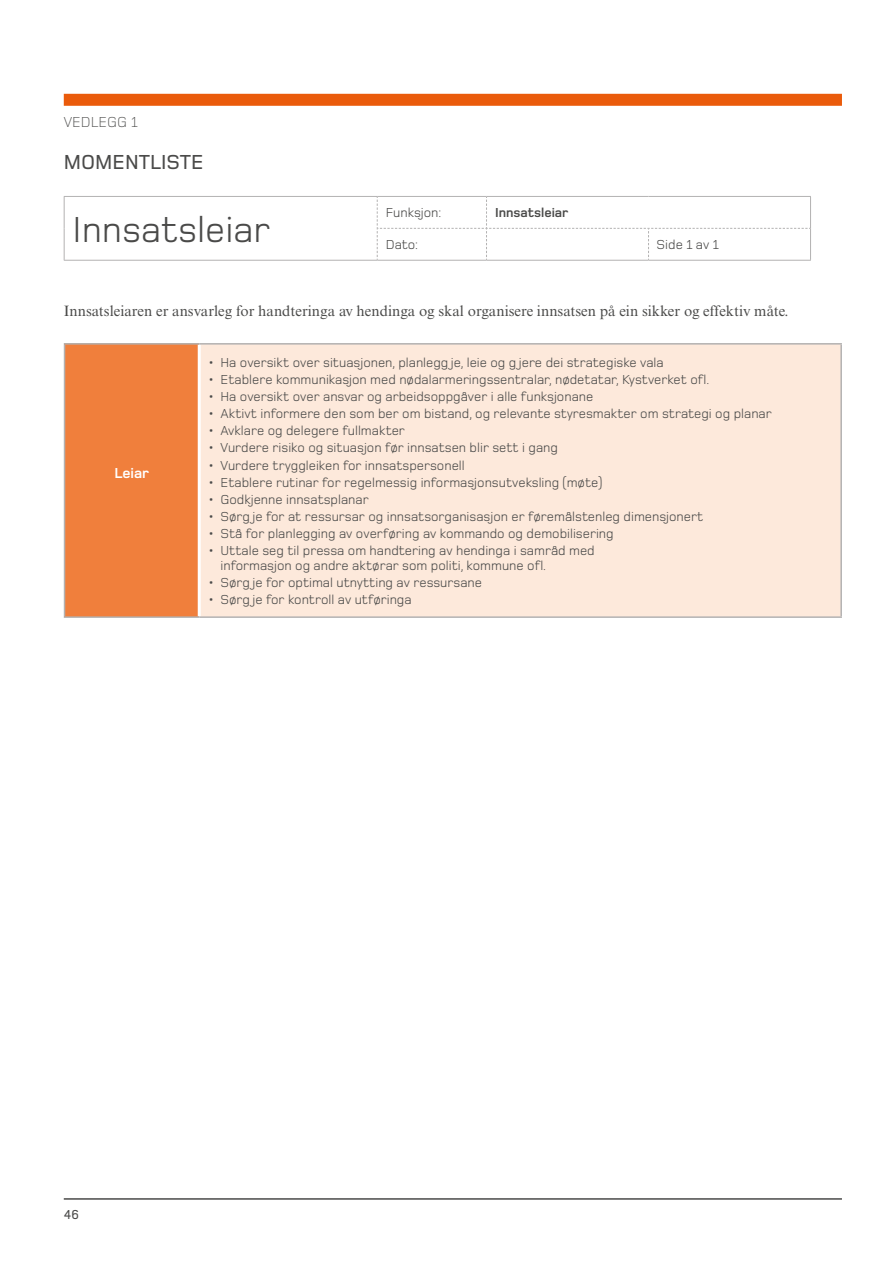
<style>
.page{position:relative;width:893px;height:1263px;background:#fff}
.page>*{position:absolute;margin:0;border:0;box-sizing:border-box;transform-origin:0 0}
.t1{font:37.5px "Foundry Monoline";color:#4a4a49}
.t2{font:500 21px "Foundry Monoline";color:#4a4a49}
.t3{font:15px "Times New Roman MT Std";color:#4a4a49}
.t4{font:300 15px "Foundry Monoline";color:#4a4a49}
.t5{font:700 15px "Foundry Monoline";color:#fff}
.t6{font:13.5px/15px "Foundry Monoline";color:#4a4a49}
.t7{font:700 13.5px "Foundry Monoline";color:#4a4a49}
.t8{font:500 13.5px "Foundry Monoline";color:#4a4a49}
</style>
<div class="page">
<hr style="left:64px;top:1198px;width:778px;height:2px;background:#4a4a49">
<div style="left:64px;top:94px;width:778px;height:12px;background:#ea5b0b"></div>
<hr style="left:64px;top:196px;width:313px;height:1px;background:#b3b2b2">
<hr style="left:64px;top:197px;width:1px;height:31px;background:#b3b2b2">
<hr style="left:64px;top:228px;width:1px;height:32px;background:#b3b2b2">
<hr style="left:64px;top:260px;width:313px;height:1px;background:#b3b2b2">
<hr style="left:377px;top:196px;width:109px;height:1px;background:#b3b2b2">
<hr style="left:486px;top:196px;width:162px;height:1px;background:#b3b2b2">
<hr style="left:648px;top:196px;width:163px;height:1px;background:#b3b2b2">
<hr style="left:810px;top:197px;width:1px;height:31px;background:#b3b2b2">
<hr style="left:810px;top:228px;width:1px;height:32px;background:#b3b2b2">
<hr style="left:377px;top:260px;width:109px;height:1px;background:#b3b2b2">
<hr style="left:486px;top:260px;width:162px;height:1px;background:#b3b2b2">
<hr style="left:648px;top:260px;width:163px;height:1px;background:#b3b2b2">
<svg style="left:377px;top:197px;width:433px;height:63px"></svg>
<div style="left:65px;top:344px;width:134px;height:273px;background:#f07f3c"></div>
<div style="left:199px;top:344px;width:642px;height:273px;background:#fde9db"></div>
<hr style="left:198px;top:345px;width:3px;height:271px;background:#fff">
<hr style="left:64px;top:343px;width:135px;height:2px;background:#b3b2b2">
<hr style="left:64px;top:345px;width:1px;height:271px;background:#b3b2b2">
<hr style="left:199px;top:343px;width:643px;height:2px;background:#b3b2b2">
<hr style="left:840px;top:345px;width:2px;height:271px;background:#b3b2b2">
<hr style="left:64px;top:616px;width:135px;height:2px;background:#b3b2b2">
<hr style="left:199px;top:616px;width:643px;height:2px;background:#b3b2b2">
<p class="t4" style="left:64px;top:114px;width:75px">Vedlegg 1</p>
<h2 class="t2" style="left:64px;top:151px;width:31px">MOMENTLISTE</h2>
<h1 class="t1" style="left:73px;top:210px;width:199px">Innsatsleiar</h1>
<p class="t6" style="left:386px;top:205px;width:57px">Funksjon:</p>
<p class="t7" style="left:495px;top:206px;width:75px">Innsatsleiar</p>
<p class="t6" style="left:386px;top:237px;width:34px">Dato:</p>
<p class="t6" style="left:657px;top:237px;width:64px">Side 1 av 1</p>
<p class="t3" style="left:64px;top:302px;width:726px">Innsatsleiaren er ansvarleg for handteringa av hendinga og skal organisere innsatsen på ein sikker og effektiv måte.</p>
<p class="t5" style="left:114px;top:465px;width:36px">Leiar</p>
<p class="t6" style="left:208px;top:355px;width:457px">• Ha oversikt over situasjonen, planlegg je, leie og g jere dei strategiske vala</p>
<p class="t6" style="left:208px;top:372px;width:503px">• Etablere kommunikasjon med nødalarmeringssentralar, nødetatar, Kystverket ofl.</p>
<p class="t6" style="left:208px;top:389px;width:387px">• Ha oversikt over ansvar og arbeidsoppgåver i alle funksjonane</p>
<p class="t6" style="left:208px;top:406px;width:565px">• Aktivt informere den som ber om bistand, og relevante styresmakter om strategi og planar</p>
<p class="t6" style="left:208px;top:423px;width:199px">• Avklare og delegere fullmakter</p>
<p class="t6" style="left:208px;top:440px;width:352px">• Vurdere risiko og situasjon før innsatsen blir sett i gang</p>
<p class="t6" style="left:208px;top:457px;width:259px">• Vurdere tryggleiken for innsatspersonell</p>
<p class="t6" style="left:208px;top:475px;width:396px">• Etablere rutinar for regelmessig informasjonsutveksling (møte)</p>
<p class="t6" style="left:208px;top:492px;width:162px">• Godkjenne innsatsplanar</p>
<p class="t6" style="left:208px;top:509px;width:497px">• Sørg je for at ressursar og innsatsorganisasjon er føremålstenleg dimensjonert</p>
<p class="t6" style="left:208px;top:526px;width:407px">• Stå for planlegging av overføring av kommando og demobilisering</p>
<p class="t6" style="left:220px;top:543px;width:376px;text-indent:-13px">• Uttale seg til pressa om handtering av hendinga i samråd med informasjon og andre aktørar som politi, kommune ofl.</p>
<p class="t6" style="left:208px;top:575px;width:276px">• Sørg je for optimal utnytting av ressursane</p>
<p class="t6" style="left:208px;top:592px;width:205px">• Sørg je for kontroll av utføringa</p>
<p class="t8" style="left:64px;top:1207px;width:17px">46</p>
</div>
